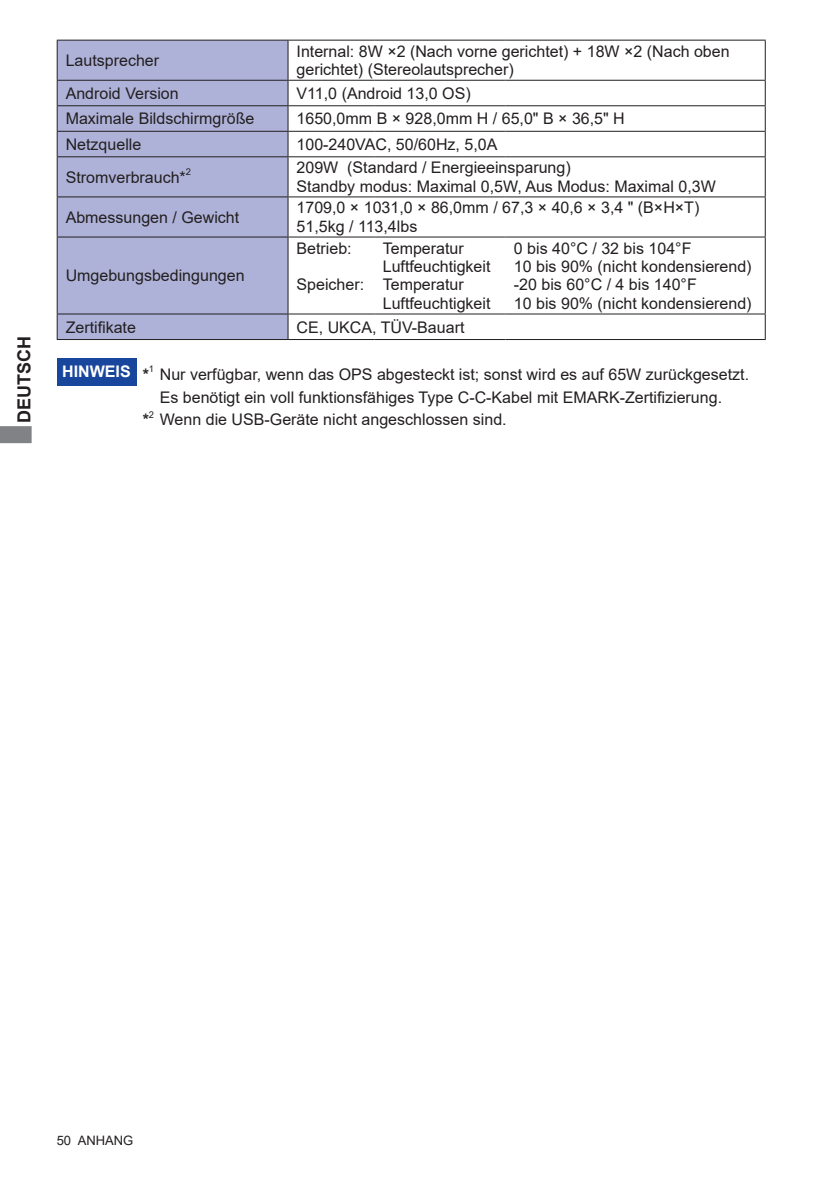
<style>
.page{position:relative;width:840px;height:1191px;background:#fff}
.page>*{position:absolute;margin:0;border:0;box-sizing:border-box;transform-origin:0 0}
.t1{font:700 18px "Arial";color:#231f20}
.t2{font:16px/18.4px "Arial";color:#231f20}
.t3{font:700 16px "Arial";color:#fff}
.t4{font:700 16px "Arial";color:#231f20}
.t5{font:13px "Arial";color:#231f20}
.t6{font:9.4px "Arial";color:#231f20}
</style>
<div class="page">
<svg style="left:0;top:426px;width:32px;height:17px"></svg>
<div style="left:57px;top:358px;width:79px;height:27px;background:#18469d"></div>
<div style="left:58px;top:41px;width:229px;height:298px;background:#aeb2d8"></div>
<hr style="left:57px;top:40px;width:231px;height:1px;background:#231f20">
<hr style="left:57px;top:41px;width:1px;height:39px;background:#231f20">
<hr style="left:288px;top:40px;width:86px;height:1px;background:#231f20">
<hr style="left:287px;top:41px;width:1px;height:39px;background:#231f20">
<hr style="left:374px;top:40px;width:131px;height:1px;background:#231f20">
<hr style="left:505px;top:40px;width:260px;height:1px;background:#231f20">
<hr style="left:764px;top:41px;width:1px;height:39px;background:#231f20">
<hr style="left:57px;top:80px;width:231px;height:1px;background:#231f20">
<hr style="left:288px;top:80px;width:86px;height:1px;background:#231f20">
<hr style="left:374px;top:80px;width:131px;height:1px;background:#231f20">
<hr style="left:505px;top:80px;width:260px;height:1px;background:#231f20">
<hr style="left:57px;top:105px;width:231px;height:1px;background:#231f20">
<hr style="left:288px;top:105px;width:86px;height:1px;background:#231f20">
<hr style="left:374px;top:105px;width:131px;height:1px;background:#231f20">
<hr style="left:505px;top:105px;width:260px;height:1px;background:#231f20">
<hr style="left:57px;top:131px;width:231px;height:1px;background:#231f20">
<svg style="left:57px;top:81px;width:1px;height:75px"></svg>
<hr style="left:288px;top:131px;width:86px;height:1px;background:#231f20">
<svg style="left:287px;top:81px;width:1px;height:75px"></svg>
<hr style="left:374px;top:131px;width:131px;height:1px;background:#231f20">
<hr style="left:505px;top:131px;width:260px;height:1px;background:#231f20">
<svg style="left:764px;top:81px;width:1px;height:75px"></svg>
<hr style="left:57px;top:156px;width:231px;height:1px;background:#231f20">
<hr style="left:57px;top:157px;width:1px;height:39px;background:#231f20">
<hr style="left:288px;top:156px;width:86px;height:1px;background:#231f20">
<hr style="left:287px;top:157px;width:1px;height:39px;background:#231f20">
<hr style="left:374px;top:156px;width:131px;height:1px;background:#231f20">
<hr style="left:505px;top:156px;width:260px;height:1px;background:#231f20">
<hr style="left:764px;top:157px;width:1px;height:39px;background:#231f20">
<hr style="left:57px;top:196px;width:231px;height:1px;background:#231f20">
<hr style="left:57px;top:197px;width:1px;height:40px;background:#231f20">
<hr style="left:288px;top:196px;width:86px;height:1px;background:#231f20">
<hr style="left:287px;top:197px;width:1px;height:40px;background:#231f20">
<hr style="left:374px;top:196px;width:131px;height:1px;background:#231f20">
<hr style="left:505px;top:196px;width:260px;height:1px;background:#231f20">
<hr style="left:764px;top:197px;width:1px;height:40px;background:#231f20">
<hr style="left:57px;top:237px;width:231px;height:1px;background:#231f20">
<hr style="left:57px;top:237px;width:1px;height:76px;background:#231f20">
<hr style="left:57px;top:313px;width:231px;height:1px;background:#231f20">
<svg style="left:57px;top:314px;width:1px;height:25px"></svg>
<svg style="left:287px;top:314px;width:1px;height:25px"></svg>
<svg style="left:764px;top:314px;width:1px;height:25px"></svg>
<hr style="left:57px;top:339px;width:231px;height:1px;background:#231f20">
<hr style="left:288px;top:339px;width:86px;height:1px;background:#231f20">
<hr style="left:374px;top:339px;width:131px;height:1px;background:#231f20">
<hr style="left:505px;top:339px;width:260px;height:1px;background:#231f20">
<hr style="left:288px;top:237px;width:86px;height:1px;background:#231f20">
<hr style="left:287px;top:237px;width:1px;height:76px;background:#231f20">
<hr style="left:374px;top:237px;width:131px;height:1px;background:#231f20">
<hr style="left:505px;top:237px;width:260px;height:1px;background:#231f20">
<hr style="left:764px;top:237px;width:1px;height:76px;background:#231f20">
<hr style="left:288px;top:313px;width:86px;height:1px;background:#231f20">
<hr style="left:374px;top:313px;width:131px;height:1px;background:#231f20">
<hr style="left:505px;top:313px;width:260px;height:1px;background:#231f20">
<p class="t1" style="left:11px;top:422px;width:88px;rotate:-90deg">DEUTSCH</p>
<p class="t2" style="left:66px;top:51px;width:95px">Lautsprecher</p>
<p class="t2" style="left:296px;top:42px;width:434px">Internal: 8W ×2 (Nach vorne gerichtet) + 18W ×2 (Nach oben gerichtet) (Stereolautsprecher)</p>
<p class="t2" style="left:66px;top:84px;width:114px">Android Version</p>
<p class="t2" style="left:296px;top:84px;width:176px">V11,0 (Android 13,0 OS)</p>
<p class="t2" style="left:66px;top:109px;width:190px">Maximale Bildschirmgröße</p>
<p class="t2" style="left:296px;top:109px;width:329px">1650,0mm B × 928,0mm H / 65,0" B × 36,5" H</p>
<p class="t2" style="left:66px;top:135px;width:77px">Netzquelle</p>
<p class="t2" style="left:296px;top:135px;width:202px">100-240VAC, 50/60Hz, 5,0A</p>
<p class="t2" style="left:66px;top:168px;width:122px">Stromverbrauch*</p>
<p class="t6" style="left:186px;top:165px;width:7px">2</p>
<p class="t2" style="left:296px;top:158px;width:420px">209W (Standard / Energieeinsparung)<br>Standby modus: Maximal 0,5W, Aus Modus: Maximal 0,3W</p>
<p class="t2" style="left:66px;top:208px;width:175px">Abmessungen / Gewicht</p>
<p class="t2" style="left:296px;top:198px;width:404px">1709,0 × 1031,0 × 86,0mm / 67,3 × 40,6 × 3,4 " (B×H×T)<br>51,5kg / 113,4lbs</p>
<p class="t2" style="left:66px;top:266px;width:180px">Umgebungsbedingungen</p>
<p class="t2" style="left:382px;top:239px;width:109px">Temperatur<br>Luftfeuchtigkeit<br>Temperatur<br>Luftfeuchtigkeit</p>
<p class="t2" style="left:513px;top:239px;width:239px">0 bis 40°C / 32 bis 104°F<br>10 bis 90% (nicht kondensierend) -20 bis 60°C / 4 bis 140°F<br>10 bis 90% (nicht kondensierend)</p>
<p class="t2" style="left:296px;top:239px;width:57px">Betrieb:</p>
<p class="t2" style="left:296px;top:275px;width:69px">Speicher:</p>
<p class="t2" style="left:66px;top:317px;width:72px">Zertifikate</p>
<p class="t2" style="left:296px;top:317px;width:169px">CE, UKCA, TÜV-Bauart</p>
<p class="t4" style="left:143px;top:363px;width:8px">*</p>
<p class="t6" style="left:149px;top:362px;width:7px">1</p>
<p class="t2" style="left:160px;top:363px;width:590px;line-height:22.6px">Nur verfügbar, wenn das OPS abgesteckt ist; sonst wird es auf 65W zurückgesetzt.<br>Es benötigt ein voll funktionsfähiges Type C-C-Kabel mit EMARK-Zertifizierung.</p>
<p class="t4" style="left:143px;top:408px;width:8px">*</p>
<p class="t6" style="left:149px;top:408px;width:7px">2</p>
<p class="t2" style="left:160px;top:410px;width:348px">Wenn die USB-Geräte nicht angeschlossen sind.</p>
<p class="t3" style="left:62px;top:360px;width:70px">HINWEIS</p>
<p class="t5" style="left:57px;top:1131px;width:78px">50 ANHANG</p>
</div>
